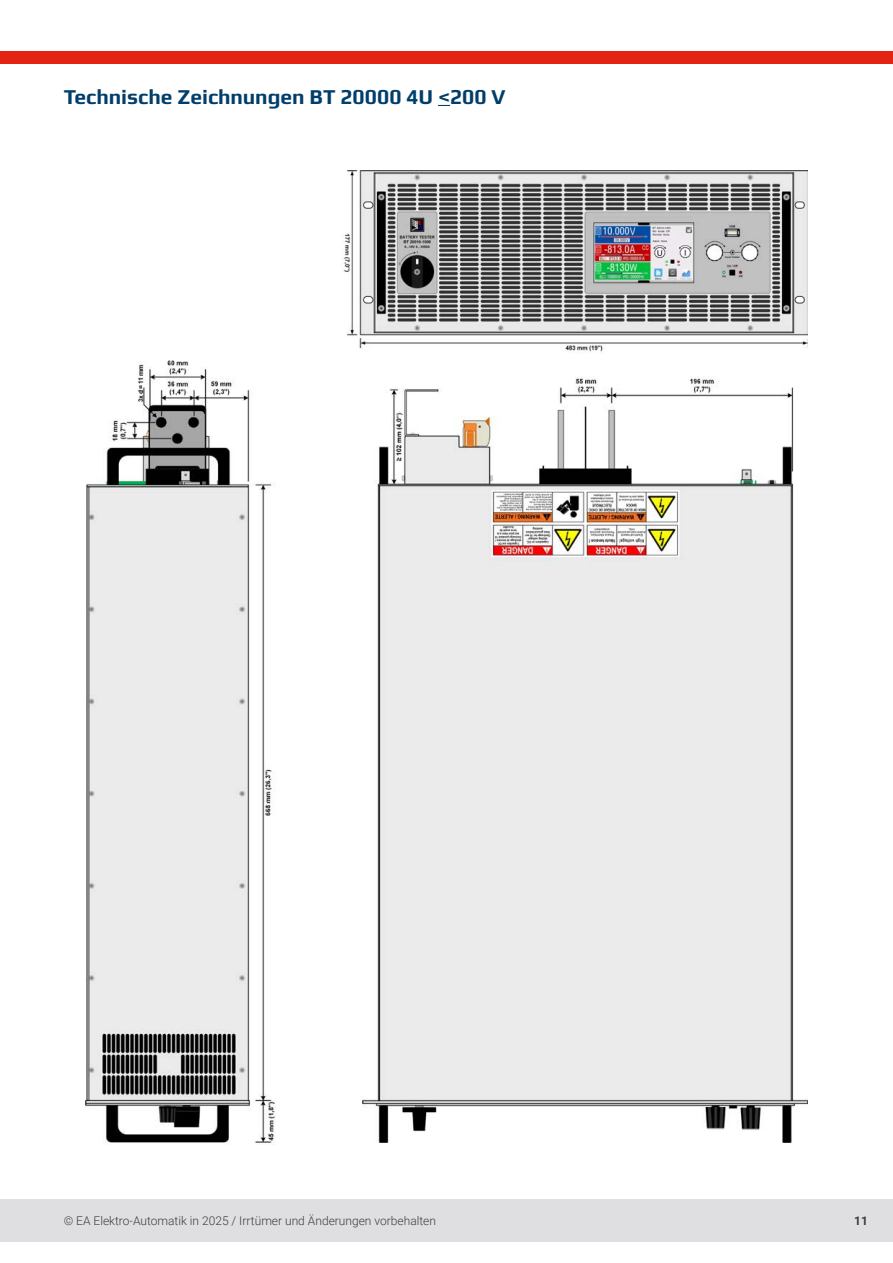
<style>
.page{position:relative;width:893px;height:1263px;background:#fff}
.page>*{position:absolute;margin:0;border:0;box-sizing:border-box;transform-origin:0 0}
.t1{font:700 21px "Play";letter-spacing:-.005em;color:#003e6b}
.t2{font:300 12px "Roboto";color:#3d3d3c}
.t3{font:700 12px "Roboto";color:#3d3d3c}
</style>
<div class="page">
<div style="left:0;top:1199px;width:893px;height:43px;background:#dfdfe1"></div>
<div style="left:0;top:51px;width:893px;height:13px;background:#e42413"></div>
<img style="left:342px;top:170px;width:466px;height:182px">
<svg style="left:438px;top:105px;width:12px;height:1px"></svg>
<img style="left:85px;top:360px;width:191px;height:783px">
<img style="left:362px;top:376px;width:446px;height:766px">
<h1 class="t1" style="left:64px;top:82px;width:443px">Technische Zeichnungen BT 20000 4U &lt;200 V</h1>
<p class="t2" style="left:64px;top:1212px;width:374px">© EA Elektro-Automatik in 2025 / Irrtümer und Änderungen vorbehalten</p>
<p class="t3" style="left:854px;top:1212px;width:15px">11</p>
</div>
